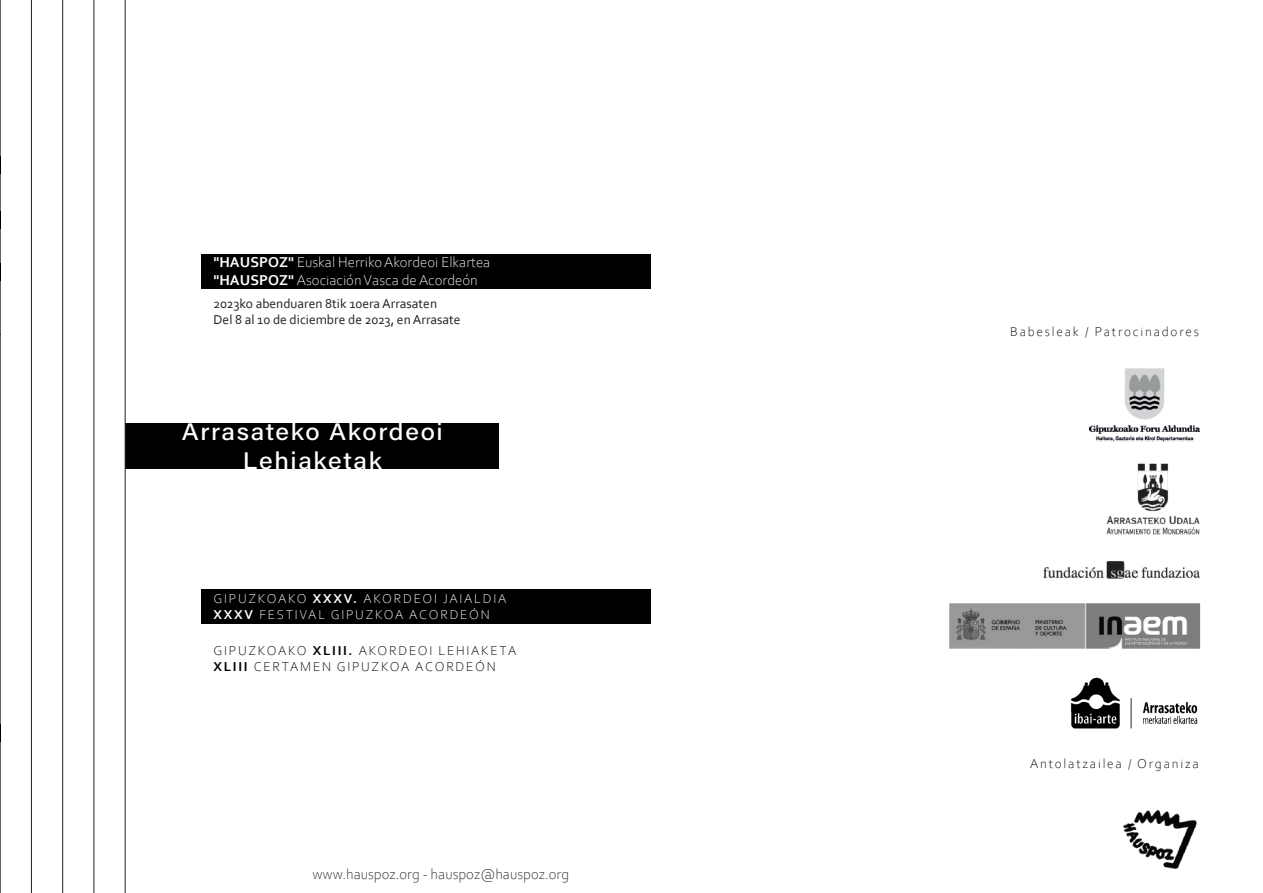
<style>
.page{position:relative;width:1263px;height:893px;background:#fff}
.page>*{position:absolute;margin:0;border:0;box-sizing:border-box;transform-origin:0 0}
.t1{font:24px/28.8px "Acumin Variable Concept";letter-spacing:.06em;color:#fff;text-align:center;scale:1.07 1}
.t2{font:300 15px "Corbel";color:#fff}
.t3{font:300 15px "Corbel";color:#231f20}
.t4{font:300 13.5px "Corbel";letter-spacing:.13em;color:#000001}
.t5{font:13.5px "Corbel";color:#231f20}
.t6{font:300 13.5px "Corbel";letter-spacing:.13em;color:#fffef8}
.s1{font-weight:700}
</style>
<div class="page">
<div style="left:201px;top:254px;width:450px;height:35px;background:#000001"></div>
<div style="left:201px;top:589px;width:450px;height:35px;background:#000001"></div>
<div style="left:126px;top:423px;width:373px;height:46px;background:#000001"></div>
<hr style="left:0;top:0;width:1px;height:893px;background:#231f20">
<hr style="left:31px;top:0;width:1px;height:893px;background:#231f20">
<hr style="left:62px;top:0;width:1px;height:893px;background:#231f20">
<hr style="left:94px;top:0;width:1px;height:893px;background:#231f20">
<hr style="left:125px;top:0;width:1px;height:893px;background:#231f20">
<svg style="left:0;top:156px;width:1px;height:17px"></svg>
<svg style="left:0;top:211px;width:1px;height:17px"></svg>
<svg style="left:0;top:264px;width:1px;height:17px"></svg>
<svg style="left:0;top:725px;width:1px;height:17px"></svg>
<img style="left:949px;top:368px;width:252px;height:281px">
<img style="left:1123px;top:809px;width:74px;height:61px">
<img style="left:1071px;top:677px;width:127px;height:52px">
<p class="t2" style="left:214px;top:253px;width:278px"><span class="s1">"HAUSPOZ"</span> Euskal Herriko Akordeoi Elkartea</p>
<p class="t2" style="left:214px;top:271px;width:266px"><span class="s1">"HAUSPOZ"</span> Asociación Vasca de Acordeón</p>
<p class="t5" style="left:214px;top:295px;width:225px">2023ko abenduaren 8tik 10era Arrasaten</p>
<p class="t5" style="left:214px;top:311px;width:249px">Del 8 al 10 de diciembre de 2023, en Arrasate</p>
<p class="t1" style="left:182px;top:416px;width:245px">Arrasateko Akordeoi<br>Lehiaketak</p>
<p class="t6" style="left:214px;top:590px;width:294px">GIPUZKOAKO <span class="s1">XXXV.</span> AKORDEOI JAIALDIA</p>
<p class="t6" style="left:214px;top:606px;width:278px"><span class="s1">XXXV</span> FESTIVAL GIPUZKOA ACORDEÓN</p>
<p class="t4" style="left:214px;top:641px;width:304px">GIPUZKOAKO <span class="s1">XLIII.</span> AKORDEOI LEHIAKETA</p>
<p class="t4" style="left:214px;top:658px;width:284px"><span class="s1">XLIII</span> CERTAMEN GIPUZKOA ACORDEÓN</p>
<p class="t3" style="left:312px;top:864px;width:258px">www.hauspoz.org - hauspoz@hauspoz.org</p>
<p class="t4" style="left:1010px;top:323px;width:190px">Babesleak / Patrocinadores</p>
<p class="t4" style="left:1030px;top:754px;width:170px">Antolatzailea / Organiza</p>
</div>
